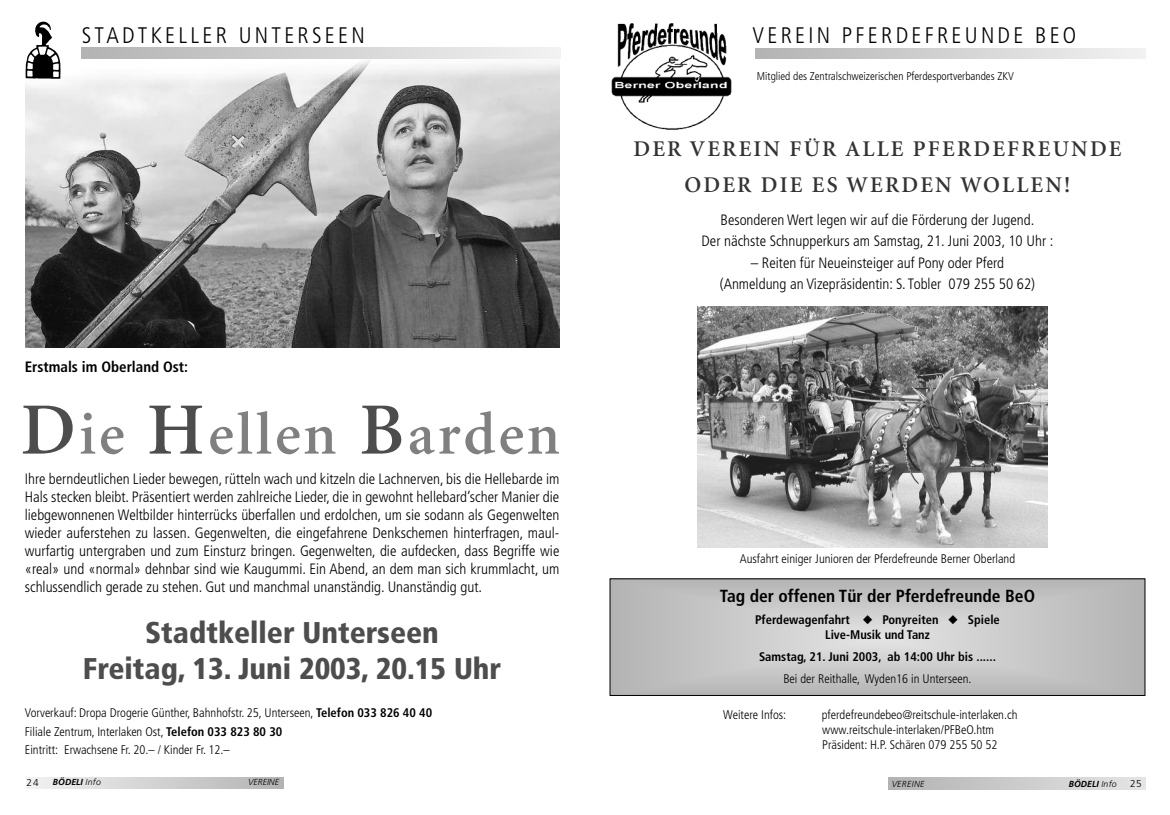
<style>
.page{position:relative;width:1170px;height:815px;background:#fff}
.page>*{position:absolute;margin:0;border:0;box-sizing:border-box;transform-origin:0 0}
.t1{font:600 60px "Minion";letter-spacing:.05em;color:#808080}
.t2{font:900 condensed 30px/35.6px "Frutiger";color:#4d4d4d;text-align:center}
.t3{font:600 22.5px/35.6px "Minion";letter-spacing:.095em;color:#333;text-align:center}
.t4{font:300 condensed 22.5px "Frutiger";letter-spacing:.145em;color:#000}
.t5{font:700 condensed 17.5px "Frutiger";color:#000}
.t6{font:300 condensed 15px/18px "Frutiger";color:#000;text-align:center}
.t7{font:700 condensed 15px "Frutiger";color:#000}
.t8{font:300 condensed 12.5px/18.5px "Frutiger";color:#000}
.t9{font:700 condensed 12.5px/15.4px "Frutiger";color:#000;text-align:center}
.t10{font:300 condensed 11.25px "Frutiger";color:#000}
.t11{font:300 10px "Frutiger";color:#000}
.t12{font:italic 700 8.75px "Frutiger";color:#000}
.t13{font:italic 300 8.75px "Frutiger LT Std";letter-spacing:.015em;color:#000}
.t14{font:italic 300 8.75px "Frutiger LT Std";letter-spacing:.035em;color:#000}
.s1{font-size:73.75px;color:#4d4d4d}
.s2{font-weight:700}
.s3{font-family:"Frutiger LT Std";font-weight:300}
</style>
<div class="page">
<img style="left:25px;top:58px;width:534px;height:290px">
<svg style="left:81px;top:48px;width:479px;height:10px;background:#d2d2d2"></svg>
<img style="left:25px;top:21px;width:39px;height:60px">
<svg style="left:26px;top:778px;width:257px;height:10px;background:#d2d2d2"></svg>
<svg style="left:755px;top:48px;width:389px;height:11px;background:#d2d2d2"></svg>
<img style="left:611px;top:23px;width:121px;height:107px">
<svg style="left:611px;top:581px;width:531px;height:113px;background:#c4c4c4"></svg>
<div style="left:609px;top:579px;width:535px;height:117px;border:1px solid #000"></div>
<img style="left:697px;top:307px;width:350px;height:241px">
<svg style="left:888px;top:777px;width:256px;height:13px;background:#cbcbcb"></svg>
<h3 class="t4" style="left:82px;top:26px;width:284px">STADTKELLER UNTERSEEN</h3>
<p class="t7" style="left:25px;top:360px;width:165px">Erstmals im Oberland Ost:</p>
<h1 class="t1" style="left:21px;top:411px;width:541px"><span class="s1">D</span>ie <span class="s1">H</span>ellen <span class="s1">B</span>arden</h1>
<p class="t6" style="left:25px;top:471px;width:536px;text-align:justify">Ihre berndeutlichen Lieder bewegen, rütteln wach und kitzeln die Lachnerven, bis die Hellebarde im Hals stecken bleibt. Präsentiert werden zahlreiche Lieder, die in gewohnt hellebard’scher Manier die liebgewonnenen Weltbilder hinterrücks überfallen und erdolchen, um sie sodann als Gegenwelten wieder auferstehen zu lassen. Gegenwelten, die eingefahrene Denkschemen hinterfragen, maul&shy;wurfartig untergraben und zum Einsturz bringen. Gegenwelten, die aufdecken, dass Begriffe wie «real» und «normal» dehnbar sind wie Kaugummi. Ein Abend, an dem man sich krummlacht, um schlussendlich gerade zu stehen. Gut und manchmal unanständig. Unanständig gut.</p>
<h2 class="t2" style="left:83px;top:618px;width:420px">Stadtkeller Unterseen<br>Freitag, 13. Juni 2003, 20.15 Uhr</h2>
<p class="t8" style="left:25px;top:704px;width:409px">Vorverkauf: Dropa Drogerie Günther, Bahnhofstr. 25, Unterseen, <span class="s2">Telefon 033 826 40 40<br></span>Filiale Zentrum, Interlaken Ost, <span class="s2">Telefon 033 823 80 30<br></span>Eintritt: Erwachsene Fr. 20.– / Kinder Fr. 12.–</p>
<p class="t11" style="left:27px;top:778px;width:14px">24</p>
<p class="t12" style="left:53px;top:779px;width:50px">BÖDELI <span class="s3">Info</span></p>
<p class="t13" style="left:248px;top:779px;width:33px">VEREINE</p>
<h3 class="t4" style="left:752px;top:26px;width:325px">VEREIN PFERDEFREUNDE BEO</h3>
<p class="t10" style="left:756px;top:71px;width:258px">Mitglied des Zentralschweizerischen Pferdesportverbandes ZKV</p>
<h3 class="t3" style="left:633px;top:133px;width:489px">DER VEREIN FÜR ALLE PFERDEFREUNDE<br>ODER DIE ES WERDEN WOLLEN!</h3>
<p class="t6" style="left:701px;top:210px;width:353px;line-height:21.2px">Besonderen Wert legen wir auf die Förderung der Jugend.<br>Der nächste Schnupperkurs am Samstag, 21. Juni 2003, 10 Uhr :</p>
<p class="t6" style="left:719px;top:253px;width:317px;line-height:21.2px">– Reiten für Neueinsteiger auf Pony oder Pferd (Anmeldung an Vizepräsidentin: S. Tobler 079 255 50 62)</p>
<p class="t8" style="left:739px;top:551px;width:277px">Ausfahrt einiger Junioren der Pferdefreunde Berner Oberland</p>
<p class="t5" style="left:719px;top:589px;width:316px">Tag der offenen Tür der Pferdefreunde BeO</p>
<p class="t9" style="left:755px;top:613px;width:246px">Pferdewagenfahrt ◆ Ponyreiten ◆ Spiele<br>Live-Musik und Tanz</p>
<p class="t9" style="left:759px;top:650px;width:238px">Samstag, 21. Juni 2003, ab 14:00 Uhr bis ......</p>
<p class="t8" style="left:783px;top:671px;width:190px">Bei der Reithalle, Wyden16 in Unterseen.</p>
<p class="t8" style="left:723px;top:706px;width:64px">Weitere Infos:</p>
<p class="t8" style="left:821px;top:708px;width:197px;line-height:15px">pferdefreundebeo@reitschule-interlaken.ch www.reitschule-interlaken/PFBeO.htm<br>Präsident: H.P. Schären 079 255 50 52</p>
<p class="t14" style="left:891px;top:780px;width:34px">VEREINE</p>
<p class="t12" style="left:1068px;top:780px;width:50px">BÖDELI <span class="s3">Info</span></p>
<p class="t11" style="left:1129px;top:779px;width:13px">25</p>
</div>
